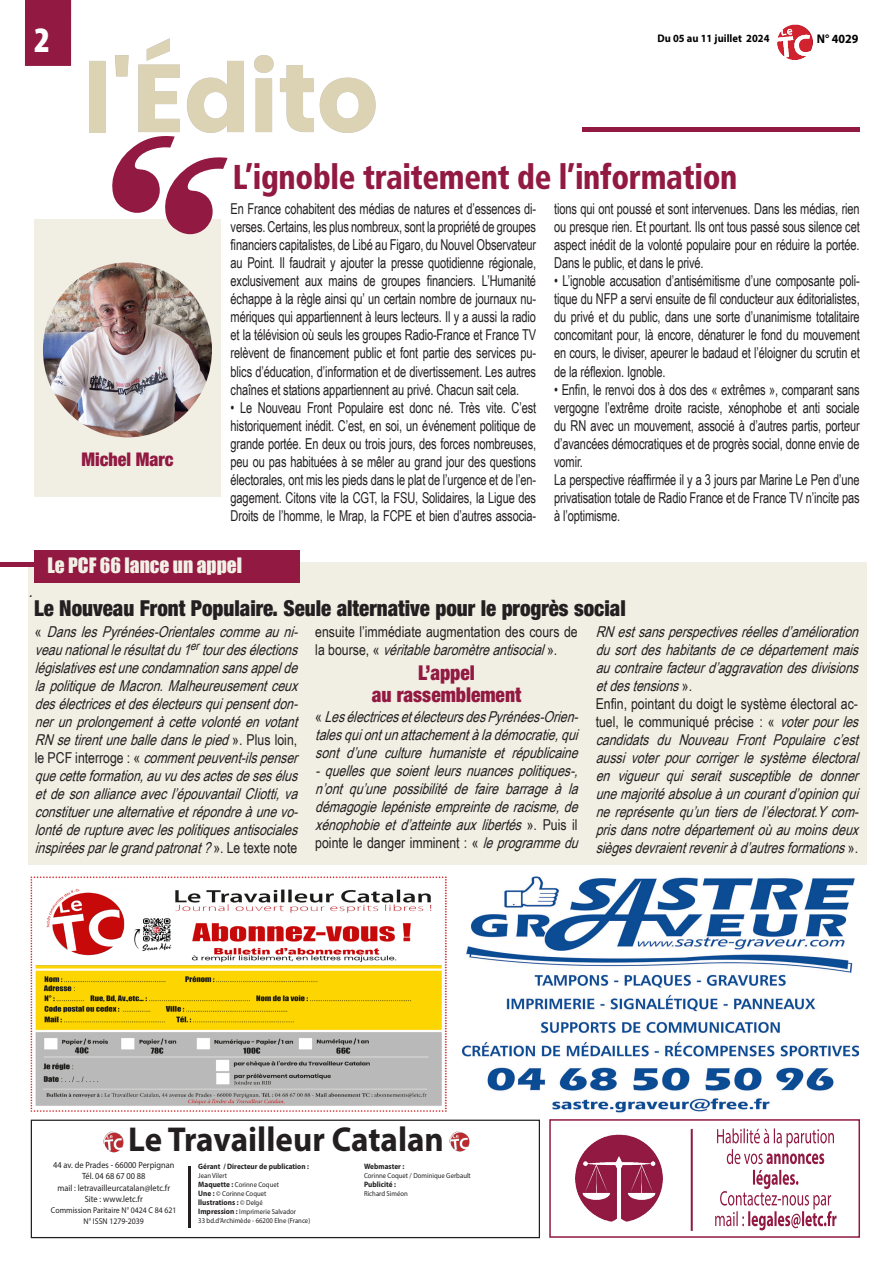
<style>
.page{position:relative;width:893px;height:1263px;background:#fff}
.page>*{position:absolute;margin:0;border:0;box-sizing:border-box;transform-origin:0 0}
.t1{font:700 96px "Poppins";color:#dcd3b5}
.t2{font:900 condensed 36px "Myriad Pro";color:#fff}
.BREVE_2_-_SURTITRE{font:700 34.65px "Myriad Pro";color:#231f20;scale:.95 1}
._8_-_SIGNATURE{font:900 condensed 34.5px "Frutiger LT Std";letter-spacing:-.01em;color:#911942;scale:.9 1}
._7_-_INTERTITRE{font:900 condensed 22.05px "Helvetica Neue";color:#231f20;scale:.95 1}
._7_-_INTERTITRE-2{font:900 condensed 20.4px/22.5px "Helvetica Neue";color:#911942;text-align:center;scale:.95 1}
._6_-_TEXTE{font:19.5px "Impact";color:#f3f0e6}
._7_-_INTERTITRE-3{font:900 condensed 18.9px "Helvetica Neue";color:#911942;scale:.95 1}
.t3{font:italic 300 condensed 18px "Frutiger LT";color:#231f20}
._8_-_SIGNATURE-2{font:15px/18px "Arial Narrow";letter-spacing:-.01em;color:#231f20;text-align:justify;scale:.9 1}
.t4{font:italic 15px/18px "Arial Narrow";color:#231f20}
._8_-_SIGNATURE-3{font:15px/18px "Arial Narrow";letter-spacing:-.01em;color:#231f20}
.t5{font:700 12.6px "Myriad Pro";color:#000;scale:.95 1}
.t6{font:700 10.95px "Myriad Pro";color:#000;scale:.95 1}
.BREVE_2_-_SURTITRE-2{font:9px/11.1px "Myriad Pro";color:#231f20;text-align:center;scale:.93 1}
.BREVE_2_-_SURTITRE-3{font:8.4px/11.1px "Myriad Pro";color:#231f20;text-align:center;scale:.93 1}
.BREVE_2_-_SURTITRE-4{font:700 7.8px "Myriad Pro";color:#231f20;scale:.93 1}
.BREVE_2_-_SURTITRE-5{font:700 7.8px "Myriad Pro";color:#231f20;scale:.92 1}
.BREVE_2_-_SURTITRE-6{font:7.2px "Myriad Pro";color:#231f20;scale:.93 1}
.s1{font-style:normal}
.s2{font-style:italic}
.s3{font-weight:700;font-size:7.8px}
.s4{font-weight:400;font-size:7.2px}
</style>
<div class="page">
<img style="left:777px;top:24px;width:35px;height:35px">
<div style="left:28px;top:562px;width:839px;height:302px;background:#f1eee3"></div>
<div style="left:24px;top:0;width:47px;height:66px;background:#911942"></div>
<svg style="left:715px;top:1170px;width:121px;height:60px"></svg>
<svg style="left:717px;top:1128px;width:117px;height:36px"></svg>
<hr style="left:691px;top:1129px;width:2px;height:102px;background:#911942">
<img style="left:575px;top:1134px;width:88px;height:88px">
<div style="left:549px;top:1119px;width:311px;height:119px;border:2px solid #911942"></div>
<div style="left:89px;top:38px;width:286px;height:95px;background:#231f20;opacity:.32"></div>
<div style="left:35px;top:550px;width:265px;height:33px;background:#911942"></div>
<hr style="left:0;top:563px;width:263px;height:4px;background:#911942">
<hr style="left:582px;top:128px;width:278px;height:4px;background:#911942">
<div style="left:31px;top:1119px;width:509px;height:119px;border:1px solid #231f20"></div>
<hr style="left:188px;top:1166px;width:2px;height:61px;background:#231f20">
<img style="left:103px;top:1131px;width:21px;height:22px">
<img style="left:449px;top:1131px;width:21px;height:21px">
<div style="left:34px;top:220px;width:187px;height:277px;background:#f1eee3"></div>
<svg style="left:111px;top:136px;width:117px;height:99px"></svg>
<img style="left:43px;top:262px;width:169px;height:175px">
<img style="left:31px;top:876px;width:415px;height:236px">
<img style="left:462px;top:876px;width:396px;height:237px">
<p class="t2" style="left:34px;top:17px;width:17px">2</p>
<p class="t1" style="left:83px;top:43px;width:297px">l'Édito</p>
<p class="t6" style="left:657px;top:32px;width:120px">Du 05 au 11 juillet 2024</p>
<p class="t5" style="left:817px;top:31px;width:45px">N° 4029</p>
<p class="_7_-_INTERTITRE-3" style="left:81px;top:447px;width:98px">Michel Marc</p>
<p class="_8_-_SIGNATURE" style="left:233px;top:157px;width:562px">L’ignoble traitement de l’information</p>
<p class="_8_-_SIGNATURE-2" style="left:231px;top:199px;width:341px">En France cohabitent des médias de natures et d’essences di&shy;verses. Certains, les plus nombreux, sont la propriété de groupes financiers capitalistes, de Libé au Figaro, du Nouvel Observateur au Point. Il faudrait y ajouter la presse quotidienne régionale, exclusivement aux mains de groupes financiers. L’Humanité échappe à la règle ainsi qu’ un certain nombre de journaux nu&shy;mériques qui appartiennent à leurs lecteurs. Il y a aussi la radio et la télévision où seuls les groupes Radio-France et France TV relèvent de financement public et font partie des services pu&shy;blics d’éducation, d’information et de divertissement. Les autres chaînes et stations appartiennent au privé. Chacun sait cela.</p>
<p class="_8_-_SIGNATURE-2" style="left:231px;top:398px;width:341px">• Le Nouveau Front Populaire est donc né. Très vite. C’est historiquement inédit. C’est, en soi, un événement politique de grande portée. En deux ou trois jours, des forces nombreuses, peu ou pas habituées à se mêler au grand jour des questions électorales, ont mis les pieds dans le plat de l’urgence et de l’en&shy;gagement. Citons vite la CGT, la FSU, Solidaires, la Ligue des Droits de l’homme, le Mrap, la FCPE et bien d’autres associa-</p>
<p class="_8_-_SIGNATURE-2" style="left:554px;top:199px;width:341px">tions qui ont poussé et sont intervenues. Dans les médias, rien ou presque rien. Et pourtant. Ils ont tous passé sous silence cet aspect inédit de la volonté populaire pour en réduire la portée.<br>Dans le public, et dans le privé.</p>
<p class="_8_-_SIGNATURE-2" style="left:554px;top:272px;width:341px">• L’ignoble accusation d’antisémitisme d’une composante poli&shy;tique du NFP a servi ensuite de fil conducteur aux éditorialistes, du privé et du public, dans une sorte d’unanimisme totalitaire concomitant pour, là encore, dénaturer le fond du mouvement en cours, le diviser, apeurer le badaud et l’éloigner du scrutin et de la réflexion. Ignoble.</p>
<p class="_8_-_SIGNATURE-2" style="left:554px;top:380px;width:341px">• Enfin, le renvoi dos à dos des « extrêmes », comparant sans vergogne l’extrême droite raciste, xénophobe et anti sociale du RN avec un mouvement, associé à d’autres partis, porteur d’avancées démocratiques et de progrès social, donne envie de vomir.</p>
<p class="_8_-_SIGNATURE-2" style="left:554px;top:470px;width:341px">La perspective réaffirmée il y a 3 jours par Marine Le Pen d’une privatisation totale de Radio France et de France TV n’incite pas à l’optimisme.</p>
<p class="t3" style="left:28px;top:581px;width:11px">.</p>
<p class="_6_-_TEXTE" style="left:47px;top:550px;width:196px">Le PCF 66 lance un appel</p>
<p class="_7_-_INTERTITRE" style="left:34px;top:594px;width:624px">Le Nouveau Front Populaire. Seule alternative pour le progrès social</p>
<p class="t4" style="left:35px;top:622px;width:269px"><span class="s1">«</span> DanslesPyrénées-Orientalescommeauni&shy;veaunationallerésultatdu1<sup>er</sup>tourdesélections législativesestunecondamnationsansappelde lapolitiquedeMacron.Malheureusementceux desélectricesetdesélecteursquipensentdon&shy;nerunprolongementàcettevolontéenvotant RNsetirentuneballedanslepied<span class="s1">» . P l u s l o i n , l e P C F i n t e r r o g e : «</span> commentpeuvent-ilspenser quecetteformation,auvudesactesdesesélus etdesonallianceavecl’épouvantailCIiotti,va constituerunealternativeetrépondreàunevo&shy;lontéderuptureaveclespolitiquesantisociales inspiréesparlegrandpatronat? <span class="s1">» . L e t e x t e n o t e</span></p>
<p class="_8_-_SIGNATURE-3" style="left:315px;top:622px;width:264px">ensuite l’immédiate augmentation des cours de l a b o u r s e , « <span class="s2">véritablebaromètreantisocial</span>» .</p>
<p class="_7_-_INTERTITRE-2" style="left:372px;top:661px;width:159px">L’appel<br>au rassemblement</p>
<p class="t4" style="left:315px;top:707px;width:269px"><span class="s1">«</span> LesélectricesetélecteursdesPyrénées-Orien&shy;talesquiontunattachementàladémocratie,qui sont d’une culture humaniste et républicaine -quellesquesoientleursnuancespolitiques-, n’ont qu’une possibilité de faire barrage à la démagogielepénisteempreintederacisme,de xénophobieetd’atteinteauxlibertés<span class="s1">» . P u i s i l pointe le danger imminent : «</span> leprogrammedu</p>
<p class="t4" style="left:596px;top:622px;width:269px;text-align:justify">RNestsansperspectivesréellesd’amélioration dusortdeshabitantsdecedépartementmais aucontrairefacteurd’aggravationdesdivisions etdestensions<span class="s1">» .</span></p>
<p class="t4" style="left:596px;top:694px;width:269px"><span class="s1">Enfin, pointant du doigt le système électoral ac&shy;tuel, le communiqué précise : «</span> voterpourles candidats du Nouveau Front Populaire c’est aussivoterpourcorrigerlesystèmeélectoral en vigueur qui serait susceptible de donner unemajoritéabsolueàuncourantd’opinionqui nereprésentequ’untiersdel’électorat.Ycom&shy;prisdansnotredépartementoùaumoinsdeux siègesdevraientreveniràd’autresformations<span class="s1">» .</span></p>
<p class="BREVE_2_-_SURTITRE" style="left:128px;top:1116px;width:334px">Le Travailleur Catalan</p>
<p class="BREVE_2_-_SURTITRE-2" style="left:53px;top:1159px;width:132px">44 av. de Prades - 66000 Perpignan</p>
<p class="BREVE_2_-_SURTITRE-2" style="left:57px;top:1171px;width:123px">Tél. 04 68 67 00 88<br>mail : letravailleurcatalan@letc.fr<br>Site : www.letc.fr</p>
<p class="BREVE_2_-_SURTITRE-3" style="left:51px;top:1204px;width:137px">Commission Paritaire N° 0424 C 84 621<br>N° ISSN 1279-2039</p>
<p class="BREVE_2_-_SURTITRE-5" style="left:198px;top:1161px;width:122px">Gérant / Directeur de publication :</p>
<p class="BREVE_2_-_SURTITRE-6" style="left:198px;top:1171px;width:32px">Jean Vilert</p>
<p class="BREVE_2_-_SURTITRE-6" style="left:198px;top:1180px;width:88px"><span class="s3">Maquette :</span> Corinne Coquet</p>
<p class="BREVE_2_-_SURTITRE-6" style="left:198px;top:1189px;width:75px"><span class="s3">Une :</span> © Corinne Coquet</p>
<p class="BREVE_2_-_SURTITRE-4" style="left:198px;top:1197px;width:71px">llustrations : <span class="s4">© Delgé</span></p>
<p class="BREVE_2_-_SURTITRE-6" style="left:198px;top:1207px;width:107px"><span class="s3">Impression :</span> Imprimerie Salvador</p>
<p class="BREVE_2_-_SURTITRE-6" style="left:198px;top:1216px;width:122px">33 bd.d’Archimède - 66200 Elne (France)</p>
<p class="BREVE_2_-_SURTITRE-4" style="left:364px;top:1161px;width:45px">Webmaster :</p>
<p class="BREVE_2_-_SURTITRE-6" style="left:364px;top:1171px;width:116px">Corinne Coquet / Dominique Gerbault</p>
<p class="BREVE_2_-_SURTITRE-4" style="left:364px;top:1179px;width:36px">Publicité :</p>
<p class="BREVE_2_-_SURTITRE-6" style="left:364px;top:1189px;width:49px">Richard Siméon</p>
</div>
